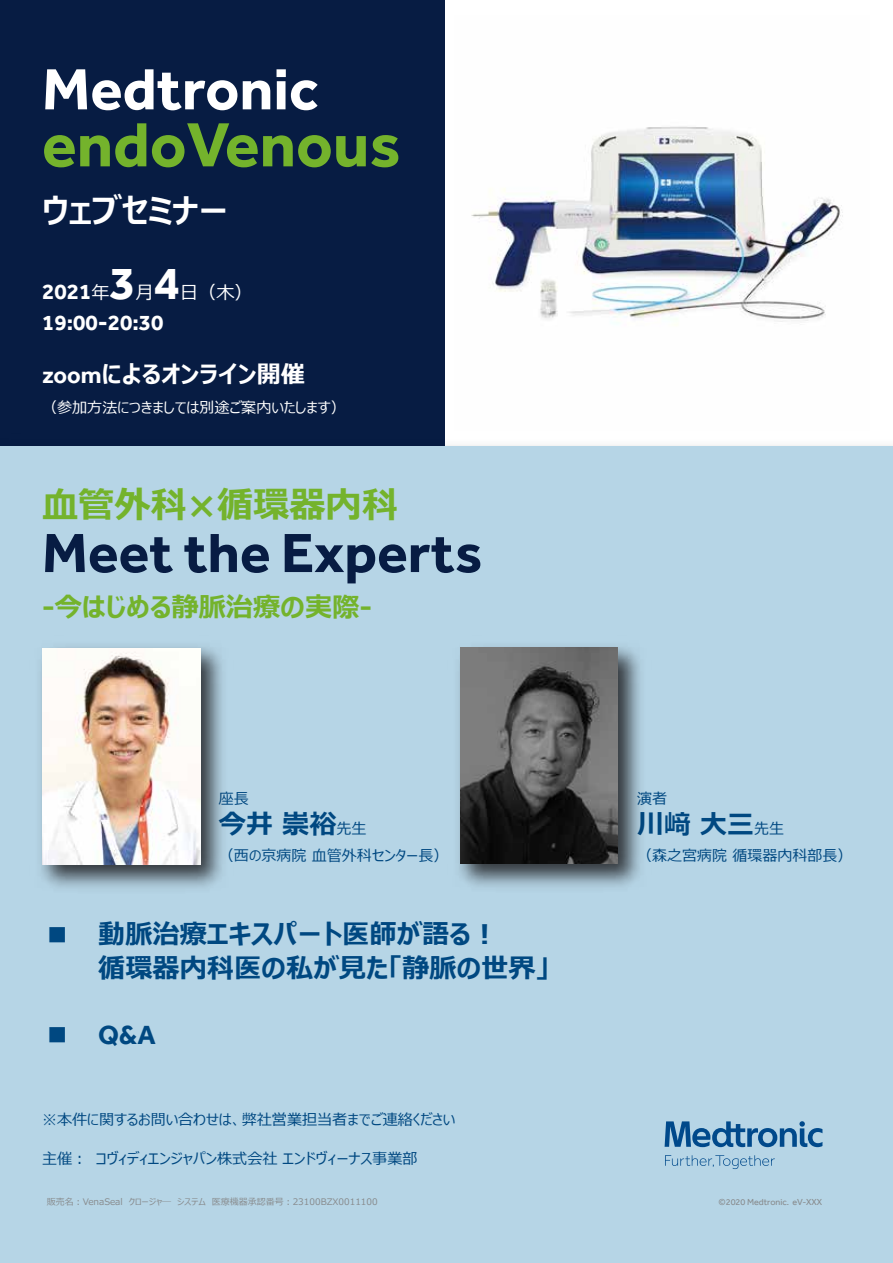
<style>
.page{position:relative;width:893px;height:1263px;background:#fff}
.page>*{position:absolute;margin:0;border:0;box-sizing:border-box;transform-origin:0 0}
.t1{font:700 64.5px "Effra";color:#74b32c}
.t2{font:700 60px "Effra";color:#fff}
.t3{font:700 57px "Effra";color:#071c43}
.t4{font:700 48px "Effra";color:#fff}
.t5{font:700 36px "Meiryo UI";color:#74b32c}
.t6{font:700 33px "Meiryo UI";color:#fff}
.t7{font:700 27px/34.5px "Meiryo UI";color:#004881}
.t8{font:700 27px "Meiryo UI";color:#74b32c}
.t9{font:700 27px "Effra";color:#004881}
.t10{font:700 24px "Meiryo UI";color:#fff}
.t11{font:700 22.5px "Effra";color:#fff}
.t12{font:18px "Meiryo UI";color:#fff}
.t13{font:15px "Meiryo UI";color:#004881}
.t14{font:15px "Meiryo UI";color:#fff}
.t15{font:9px "Meiryo UI";color:#888b8d}
.t16{font:9px "Effra";color:#888b8d}
.s1{font-family:"Effra"}
.s2{font-family:"Meiryo UI";font-weight:400;font-size:18px}
.s3{font-weight:400;font-size:15px}
.s4{font-family:"Meiryo UI"}
</style>
<div class="page">
<div style="left:0;top:0;width:445px;height:446px;background:#071c43"></div>
<div style="left:0;top:446px;width:893px;height:817px;background:#b6d5e6"></div>
<svg style="left:665px;top:1121px;width:157px;height:48px"></svg>
<img style="left:41px;top:647px;width:181px;height:241px">
<img style="left:42px;top:649px;width:158px;height:216px">
<img style="left:459px;top:647px;width:181px;height:240px">
<img style="left:460px;top:647px;width:158px;height:216px">
<img style="left:471px;top:126px;width:372px;height:196px">
<h2 class="t2" style="left:42px;top:53px;width:278px">Medtronic</h2>
<h1 class="t1" style="left:42px;top:106px;width:360px">endoVenous</h1>
<h3 class="t6" style="left:42px;top:188px;width:188px">ウェブセミナー</h3>
<h3 class="t4" style="left:109px;top:254px;width:72px">3 4</h3>
<p class="t12" style="left:136px;top:280px;width:20px">月</p>
<p class="t12" style="left:180px;top:280px;width:74px">日（木）</p>
<h3 class="t11" style="left:42px;top:309px;width:123px">19:00-20:30</h3>
<h3 class="t10" style="left:42px;top:357px;width:280px"><span class="s1">zoom</span>によるオンライン開催　</h3>
<p class="t14" style="left:42px;top:397px;width:305px">（参加方法につきましては別途ご案内いたします）</p>
<h3 class="t11" style="left:42px;top:278px;width:69px">2021<span class="s2">年</span></h3>
<h3 class="t5" style="left:42px;top:480px;width:382px">血管外科×循環器内科　</h3>
<h3 class="t3" style="left:42px;top:518px;width:442px">Meet the Experts</h3>
<h3 class="t8" style="left:42px;top:588px;width:332px">-今はじめる静脈治療の実際-</h3>
<p class="t13" style="left:219px;top:788px;width:32px">座長</p>
<h3 class="t7" style="left:219px;top:809px;width:149px">今井 崇裕<span class="s3">先生</span></h3>
<p class="t13" style="left:219px;top:845px;width:231px">（西の京病院 血管外科センター長）</p>
<h3 class="t7" style="left:98px;top:918px;width:453px;text-indent:-54px">■ 動脈治療エキスパート医師が語る︕<br>循環器内科医の私が見た「静脈の世界」</h3>
<h3 class="t9" style="left:44px;top:1019px;width:113px"><span class="s4">■</span> Q&amp;A</h3>
<p class="t13" style="left:42px;top:1109px;width:415px">※本件に関するお問い合わせは、弊社営業担当者までご連絡ください</p>
<p class="t13" style="left:637px;top:788px;width:31px">演者</p>
<h3 class="t7" style="left:637px;top:809px;width:148px">川﨑 大三<span class="s3">先生</span></h3>
<p class="t13" style="left:637px;top:845px;width:217px">（森之宮病院 循環器内科部長）</p>
<p class="t13" style="left:42px;top:1148px;width:377px">主催︓ コヴィディエンジャパン株式会社 エンドヴィーナス事業部</p>
<p class="t15" style="left:47px;top:1196px;width:333px">販売名︓VenaSeal　クロージャ―　システム　医療機器承認番号︓23100BZX0011100</p>
<p class="t16" style="left:719px;top:1197px;width:105px">©2020 Medtronic. eV-XXX</p>
</div>
